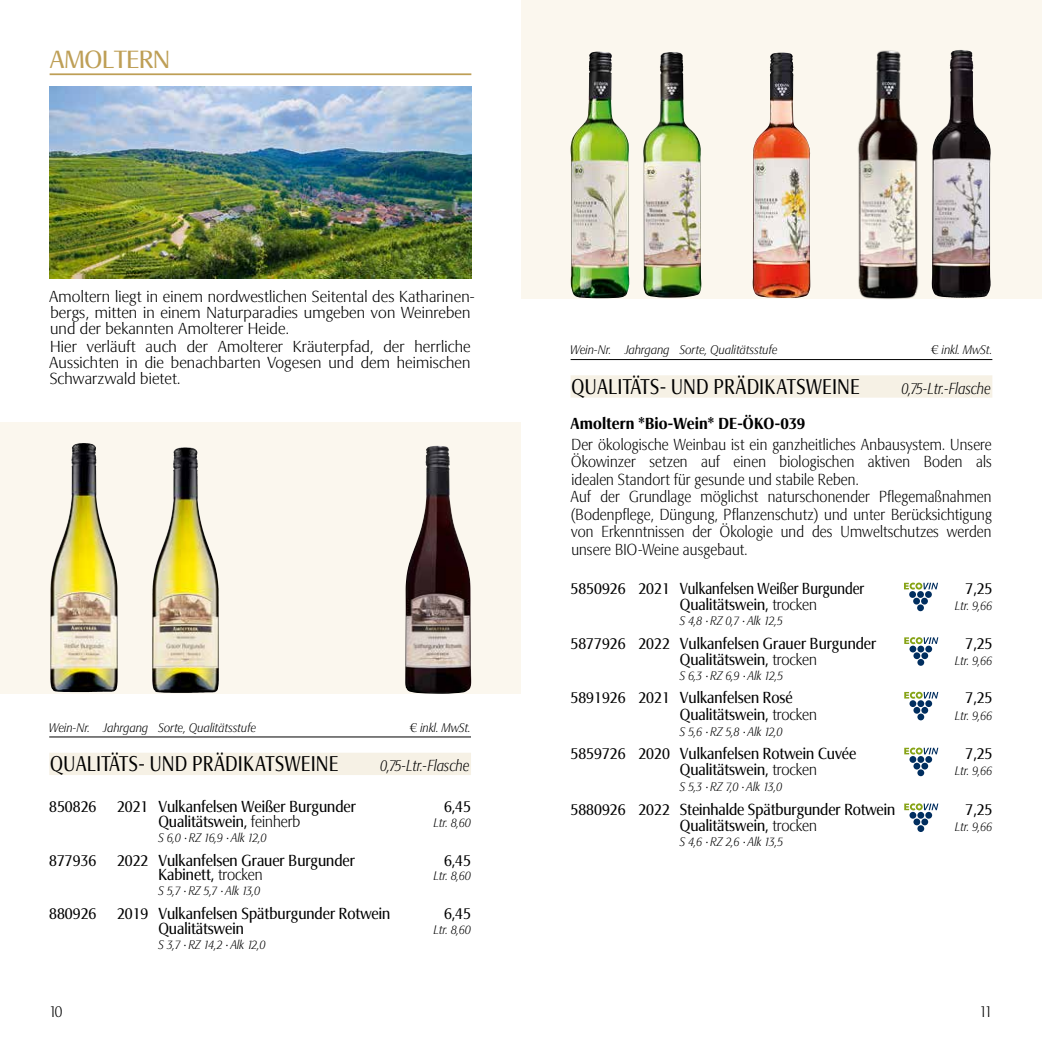
<style>
.page{position:relative;width:1042px;height:1042px;background:#fff}
.page>*{position:absolute;margin:0;border:0;box-sizing:border-box;transform-origin:0 0}
.t1{font:24.5px "Signata BQ";letter-spacing:-.01em;color:#be9f56}
.t2{font:21px "Signata Expert BQ";letter-spacing:.025em;color:#000;scale:.84 1}
.t3{font:15.75px "Signata BQ";color:#000;scale:.92 1}
.t4{font:300 15.75px/17.5px "Signata BQ";letter-spacing:.01em;color:#000;scale:.9 1}
.t5{font:300 15.75px/15.8px "Signata BQ";letter-spacing:.01em;color:#000}
.t6{font:italic 300 15.75px "Signata BQ";letter-spacing:.01em;color:#000;scale:.84 1}
.t7{font:500 15.75px "Signata BQ";letter-spacing:.01em;color:#000;scale:.92 1}
.t8{font:300 15.75px "Signata BQ";letter-spacing:.01em;color:#000;scale:.92 1}
.t9{font:italic 300 12.25px "Signata BQ";color:#000;scale:.92 1}
.s1{font-family:"Euro Signs BQ";font-weight:400;font-style:normal}
.s2{font-weight:300}
</style>
<div class="page">
<div style="left:521px;top:0;width:521px;height:299px;background:#fbf7ee"></div>
<svg style="left:0;top:422px;width:521px;height:271px;background:#eee9d6"></svg>
<img style="left:161px;top:447px;width:22px;height:102px">
<img style="left:71px;top:443px;width:12px;height:57px">
<img style="left:405px;top:446px;width:66px;height:248px">
<hr style="left:49px;top:736px;width:422px;height:1px;background:#000">
<div style="left:49px;top:753px;width:422px;height:22px;background:#f6f1e5"></div>
<hr style="left:570px;top:359px;width:422px;height:1px;background:#000">
<div style="left:570px;top:375px;width:422px;height:23px;background:#f6f1e5"></div>
<div style="left:909px;top:591px;width:7px;height:7px;background:#002e5f;border-radius:50%"></div>
<div style="left:917px;top:591px;width:7px;height:7px;background:#002e5f;border-radius:50%"></div>
<div style="left:925px;top:591px;width:7px;height:7px;background:#002e5f;border-radius:50%"></div>
<div style="left:921px;top:598px;width:7px;height:6px;background:#002e5f;border-radius:50%"></div>
<div style="left:917px;top:604px;width:7px;height:7px;background:#002e5f;border-radius:50%"></div>
<div style="left:913px;top:598px;width:7px;height:6px;background:#002e5f;border-radius:50%"></div>
<svg style="left:904px;top:582px;width:34px;height:7px"></svg>
<div style="left:909px;top:645px;width:7px;height:7px;background:#002e5f;border-radius:50%"></div>
<div style="left:917px;top:645px;width:7px;height:7px;background:#002e5f;border-radius:50%"></div>
<div style="left:925px;top:645px;width:7px;height:7px;background:#002e5f;border-radius:50%"></div>
<div style="left:921px;top:652px;width:7px;height:7px;background:#002e5f;border-radius:50%"></div>
<div style="left:917px;top:659px;width:7px;height:7px;background:#002e5f;border-radius:50%"></div>
<div style="left:913px;top:652px;width:7px;height:7px;background:#002e5f;border-radius:50%"></div>
<svg style="left:904px;top:637px;width:34px;height:7px"></svg>
<div style="left:909px;top:700px;width:7px;height:7px;background:#002e5f;border-radius:50%"></div>
<div style="left:917px;top:700px;width:7px;height:7px;background:#002e5f;border-radius:50%"></div>
<div style="left:925px;top:700px;width:7px;height:7px;background:#002e5f;border-radius:50%"></div>
<div style="left:921px;top:707px;width:7px;height:7px;background:#002e5f;border-radius:50%"></div>
<div style="left:917px;top:713px;width:7px;height:7px;background:#002e5f;border-radius:50%"></div>
<div style="left:913px;top:707px;width:7px;height:7px;background:#002e5f;border-radius:50%"></div>
<svg style="left:904px;top:692px;width:34px;height:7px"></svg>
<div style="left:909px;top:756px;width:7px;height:7px;background:#002e5f;border-radius:50%"></div>
<div style="left:917px;top:756px;width:7px;height:7px;background:#002e5f;border-radius:50%"></div>
<div style="left:925px;top:756px;width:7px;height:7px;background:#002e5f;border-radius:50%"></div>
<div style="left:921px;top:763px;width:7px;height:6px;background:#002e5f;border-radius:50%"></div>
<div style="left:917px;top:769px;width:7px;height:7px;background:#002e5f;border-radius:50%"></div>
<div style="left:913px;top:763px;width:7px;height:6px;background:#002e5f;border-radius:50%"></div>
<svg style="left:904px;top:747px;width:34px;height:7px"></svg>
<div style="left:909px;top:812px;width:7px;height:6px;background:#002e5f;border-radius:50%"></div>
<div style="left:917px;top:812px;width:7px;height:6px;background:#002e5f;border-radius:50%"></div>
<div style="left:925px;top:812px;width:7px;height:6px;background:#002e5f;border-radius:50%"></div>
<div style="left:921px;top:818px;width:7px;height:7px;background:#002e5f;border-radius:50%"></div>
<div style="left:917px;top:825px;width:7px;height:7px;background:#002e5f;border-radius:50%"></div>
<div style="left:913px;top:818px;width:7px;height:7px;background:#002e5f;border-radius:50%"></div>
<svg style="left:904px;top:803px;width:34px;height:7px"></svg>
<img style="left:931px;top:50px;width:60px;height:248px">
<img style="left:753px;top:53px;width:57px;height:245px">
<img style="left:643px;top:52px;width:58px;height:246px">
<img style="left:570px;top:52px;width:59px;height:246px">
<img style="left:858px;top:50px;width:61px;height:249px">
<img style="left:49px;top:87px;width:422px;height:191px">
<hr style="left:50px;top:73px;width:421px;height:2px;background:#be9f56">
<h1 class="t1" style="left:49px;top:45px;width:122px">AMOLTERN</h1>
<p class="t5" style="left:49px;top:289px;width:427px">Amoltern liegt in einem nordwestlichen Seitental des Katharinen&shy;bergs, mitten in einem Naturparadies umgeben von Weinreben und der bekannten Amolterer Heide.</p>
<p class="t5" style="left:49px;top:339px;width:423px;text-align:justify">Hier verläuft auch der Amolterer Kräuterpfad, der herrliche Aussichten in die benachbarten Vogesen und dem heimischen Schwarzwald bietet.</p>
<p class="t9" style="left:49px;top:720px;width:226px">Wein-Nr. Jahrgang Sorte, Qualitätsstufe</p>
<p class="t9" style="left:410px;top:720px;width:68px"><span class="s1">3</span> inkl. MwSt.</p>
<h2 class="t2" style="left:50px;top:752px;width:344px">QUALITÄTS- UND PRÄDIKATSWEINE</h2>
<p class="t6" style="left:380px;top:757px;width:107px">0,75-Ltr.-Flasche</p>
<p class="t3" style="left:49px;top:797px;width:53px">850826</p>
<p class="t3" style="left:117px;top:797px;width:261px">2021 Vulkanfelsen Weißer Burgunder</p>
<p class="t3" style="left:444px;top:797px;width:31px">6,45</p>
<p class="t3" style="left:158px;top:812px;width:156px">Qualitätswein, <span class="s2">feinherb</span></p>
<p class="t9" style="left:434px;top:816px;width:42px">Ltr. 8,60</p>
<p class="t9" style="left:158px;top:831px;width:119px">S 6,0 · RZ 16,9 · Alk 12,0</p>
<p class="t3" style="left:49px;top:851px;width:53px">877936</p>
<p class="t3" style="left:117px;top:851px;width:260px">2022 Vulkanfelsen Grauer Burgunder</p>
<p class="t3" style="left:444px;top:851px;width:31px">6,45</p>
<p class="t3" style="left:158px;top:866px;width:115px">Kabinett, <span class="s2">trocken</span></p>
<p class="t9" style="left:434px;top:869px;width:42px">Ltr. 8,60</p>
<p class="t9" style="left:158px;top:884px;width:112px">S 5,7 · RZ 5,7 · Alk 13,0</p>
<p class="t3" style="left:49px;top:904px;width:53px">880926</p>
<p class="t3" style="left:117px;top:904px;width:298px">2019 Vulkanfelsen Spätburgunder Rotwein</p>
<p class="t3" style="left:444px;top:904px;width:31px">6,45</p>
<p class="t3" style="left:158px;top:919px;width:94px">Qualitätswein</p>
<p class="t9" style="left:434px;top:922px;width:42px">Ltr. 8,60</p>
<p class="t9" style="left:158px;top:937px;width:118px">S 3,7 · RZ 14,2 · Alk 12,0</p>
<p class="t8" style="left:49px;top:1003px;width:16px">10</p>
<p class="t9" style="left:570px;top:343px;width:226px">Wein-Nr. Jahrgang Sorte, Qualitätsstufe</p>
<p class="t9" style="left:931px;top:343px;width:68px"><span class="s1">3</span> inkl. MwSt.</p>
<h2 class="t2" style="left:571px;top:374px;width:344px">QUALITÄTS- UND PRÄDIKATSWEINE</h2>
<p class="t6" style="left:902px;top:379px;width:107px">0,75-Ltr.-Flasche</p>
<p class="t7" style="left:570px;top:414px;width:257px">Amoltern *Bio-Wein* DE-ÖKO-039</p>
<p class="t4" style="left:570px;top:436px;width:470px">Der ökologische Weinbau ist ein ganzheitliches Anbausystem. Unsere Ökowinzer setzen auf einen biologischen aktiven Boden als idealen Standort für gesunde und stabile Reben.<br>Auf der Grundlage möglichst naturschonender Pflegemaßnahmen (Bodenpflege, Düngung, Pflanzenschutz) und unter Berücksichtigung von Erkenntnissen der Ökologie und des Umweltschutzes werden unsere BIO-Weine ausgebaut.</p>
<p class="t3" style="left:570px;top:579px;width:321px">5850926 2021 Vulkanfelsen Weißer Burgunder</p>
<p class="t3" style="left:965px;top:579px;width:31px">7,25</p>
<p class="t3" style="left:680px;top:596px;width:151px">Qualitätswein, <span class="s2">trocken</span></p>
<p class="t9" style="left:955px;top:599px;width:42px">Ltr. 9,66</p>
<p class="t9" style="left:680px;top:614px;width:114px">S 4,8 · RZ 0,7 · Alk 12,5</p>
<p class="t3" style="left:570px;top:634px;width:334px">5877926 2022 Vulkanfelsen Grauer Burgunder</p>
<p class="t3" style="left:965px;top:634px;width:31px">7,25</p>
<p class="t3" style="left:680px;top:650px;width:151px">Qualitätswein, <span class="s2">trocken</span></p>
<p class="t9" style="left:955px;top:654px;width:42px">Ltr. 9,66</p>
<p class="t9" style="left:680px;top:668px;width:114px">S 6,3 · RZ 6,9 · Alk 12,5</p>
<p class="t3" style="left:570px;top:689px;width:243px">5891926 2021 Vulkanfelsen Rosé</p>
<p class="t3" style="left:965px;top:689px;width:31px">7,25</p>
<p class="t3" style="left:680px;top:705px;width:151px">Qualitätswein, <span class="s2">trocken</span></p>
<p class="t9" style="left:955px;top:708px;width:42px">Ltr. 9,66</p>
<p class="t9" style="left:680px;top:724px;width:113px">S 5,6 · RZ 5,8 · Alk 12,0</p>
<p class="t3" style="left:570px;top:744px;width:312px">5859726 2020 Vulkanfelsen Rotwein Cuvée</p>
<p class="t3" style="left:965px;top:744px;width:31px">7,25</p>
<p class="t3" style="left:680px;top:761px;width:151px">Qualitätswein, <span class="s2">trocken</span></p>
<p class="t9" style="left:955px;top:764px;width:42px">Ltr. 9,66</p>
<p class="t9" style="left:680px;top:780px;width:113px">S 5,3 · RZ 7,0 · Alk 13,0</p>
<p class="t3" style="left:570px;top:800px;width:354px">5880926 2022 Steinhalde Spätburgunder Rotwein</p>
<p class="t3" style="left:965px;top:800px;width:31px">7,25</p>
<p class="t3" style="left:680px;top:816px;width:151px">Qualitätswein, <span class="s2">trocken</span></p>
<p class="t9" style="left:955px;top:820px;width:42px">Ltr. 9,66</p>
<p class="t9" style="left:680px;top:835px;width:114px">S 4,6 · RZ 2,6 · Alk 13,5</p>
<p class="t8" style="left:979px;top:1003px;width:16px">11</p>
</div>
